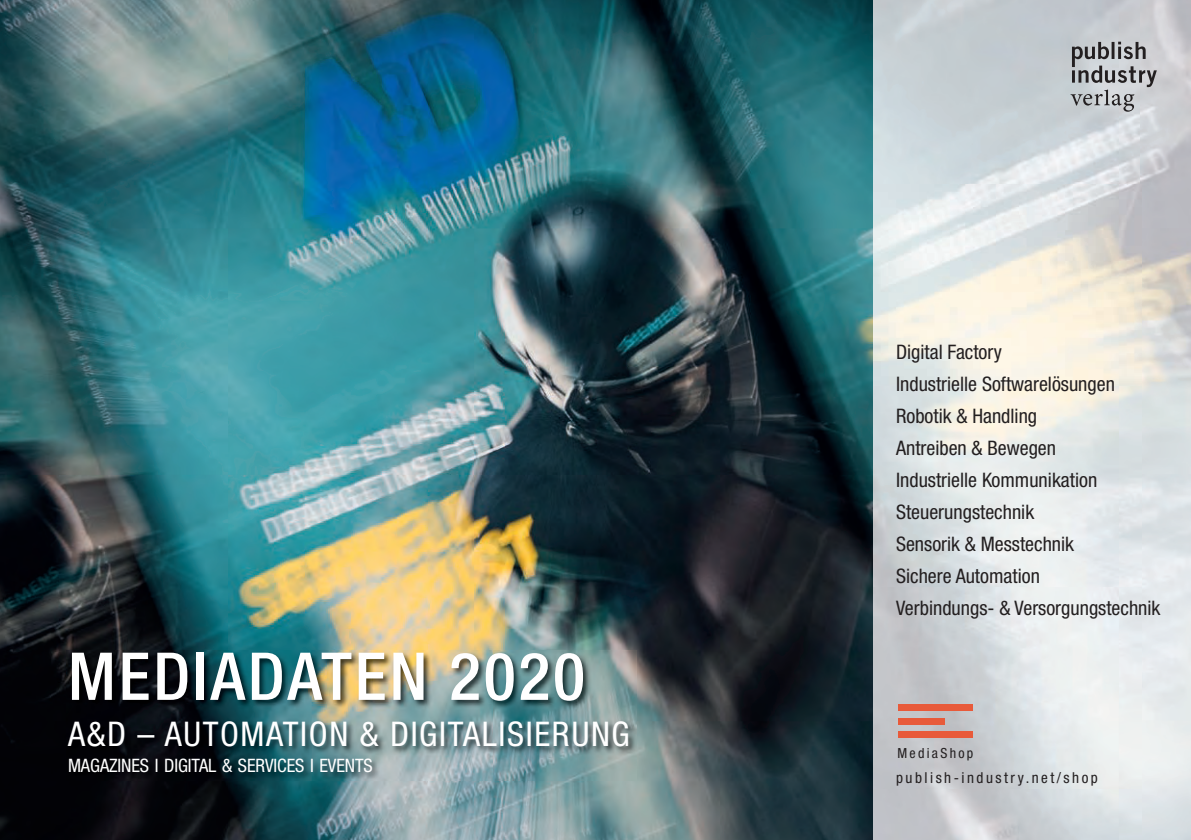
<style>
.page{position:relative;width:1191px;height:840px;background:#fff}
.page>*{position:absolute;margin:0;border:0;box-sizing:border-box;transform-origin:0 0}
.t1{font:500 condensed 66px "Helvetica Neue LT Std";letter-spacing:.045em;color:#fff}
.t2{font:condensed 34px "Helvetica Neue LT Std";letter-spacing:.05em;color:#fff}
.t3{font:condensed 20px/32px "Helvetica Neue LT Std";color:#231f20}
.t4{font:condensed 18.4px "Helvetica Neue LT Std";letter-spacing:-.005em;color:#fff}
.t5{font:condensed 15px "Helvetica Neue LT Std";letter-spacing:.165em;color:#231f20}
.t6{font:condensed 14px "Helvetica Neue LT Std";letter-spacing:.165em;color:#231f20}
</style>
<div class="page">
<img style="left:0;top:0;width:1191px;height:839px">
<img style="left:67px;top:650px;width:569px;height:129px">
<div style="left:897px;top:704px;width:75px;height:6px;background:#e85a3a"></div>
<div style="left:897px;top:717px;width:47px;height:6px;background:#e85a3a"></div>
<div style="left:897px;top:731px;width:75px;height:6px;background:#e85a3a"></div>
<svg style="left:1070px;top:42px;width:86px;height:70px;background:#a7a9ad"></svg>
<h1 class="t1" style="left:68px;top:636px;width:518px">MEDIADATEN 2020</h1>
<h2 class="t2" style="left:68px;top:713px;width:563px">A&amp;D – AUTOMATION &amp; DIGITALISIERUNG</h2>
<p class="t4" style="left:68px;top:754px;width:306px">MAGAZINES I DIGITAL &amp; SERVICES I EVENTS</p>
<p class="t3" style="left:896px;top:335px;width:266px">Digital Factory<br>Industrielle Softwarelösungen<br>Robotik &amp; Handling<br>Antreiben &amp; Bewegen<br>Industrielle Kommunikation<br>Steuerungstechnik<br>Sensorik &amp; Messtechnik<br>Sichere Automation<br>Verbindungs- &amp; Versorgungstechnik</p>
<p class="t6" style="left:897px;top:744px;width:77px">MediaShop</p>
<p class="t5" style="left:896px;top:768px;width:203px">publish-industry.net/shop</p>
</div>
